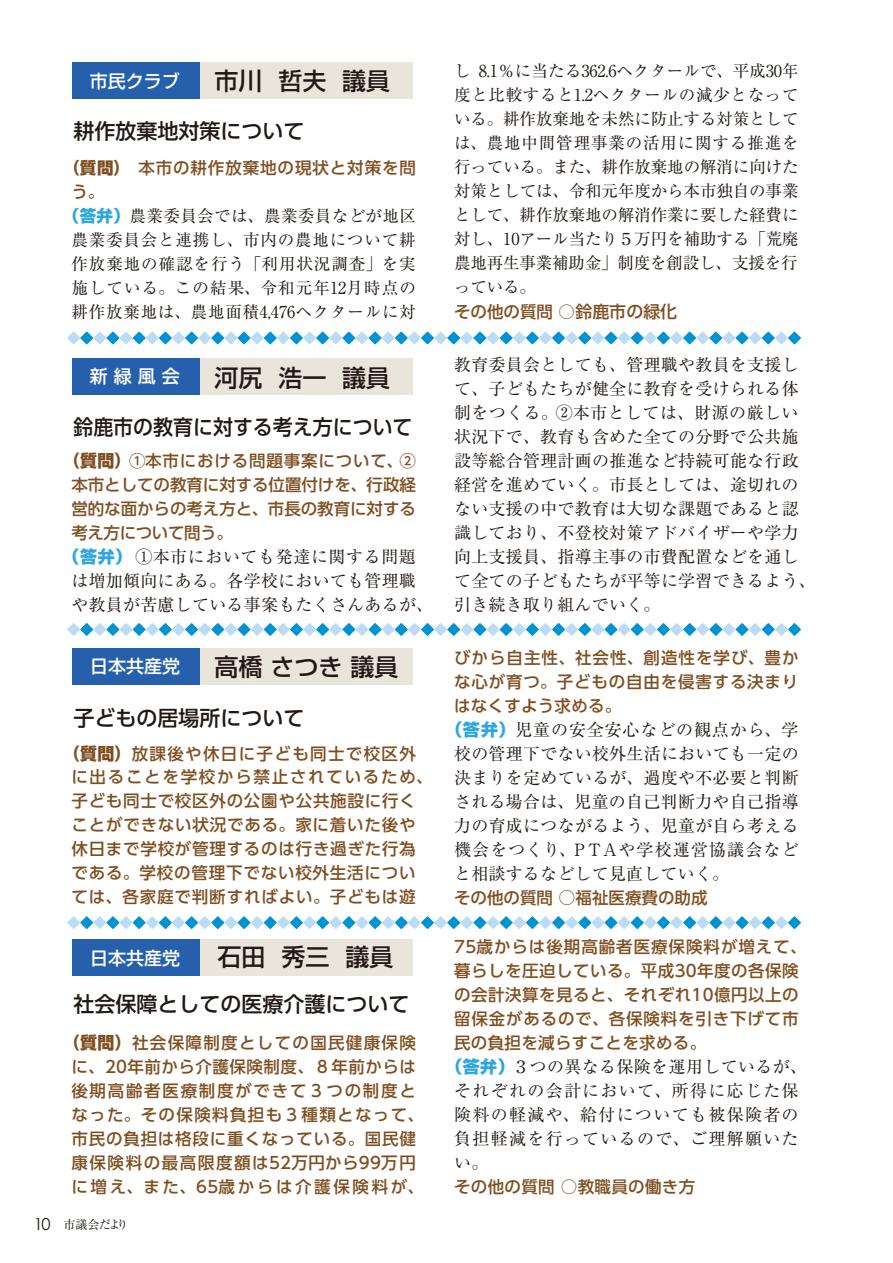
<style>
.page{position:relative;width:893px;height:1263px;background:#fff}
.page>*{position:absolute;margin:0;border:0;box-sizing:border-box;transform-origin:0 0}
.t1{font:500 24px "Shin Go Pro";color:#221815}
.t2{font:500 21px "UD Shin Go Pro";color:#221815}
.t3{font:500 21px "UD Shin Go Pro";color:#221815;scale:.95 1}
.t4{font:500 18px "Shin Go Pro";color:#fff}
.t5{font:16.95px/24px "Ryumin Pro";letter-spacing:.015em;color:#221815}
.t6{font:16.95px/24px "Ryumin Pro";letter-spacing:.08em;color:#221815}
.t7{font:500 16.5px/24px "UD Shin Go Pro";letter-spacing:.05em;color:#804f21}
.t8{font:16.5px/24px "Ryumin Pro";letter-spacing:.025em;color:#221815;text-align:justify}
.t9{font:500 16.5px/24px "UD Shin Go Pro";letter-spacing:.08em;color:#804f21;text-align:center}
.t10{font:16.5px/24px "Ryumin Pro";letter-spacing:.05em;color:#221815;text-align:center}
.t11{font:500 16.5px/24px "UD Shin Go Pro";letter-spacing:.03em;color:#804f21}
.t12{font:500 16.5px "UD Shin Go Pro";color:#804f21}
.t13{font:500 16.5px "UD Shin Go Pro";letter-spacing:.02em;color:#804f21}
.t14{font:12px "Ryumin Pro";letter-spacing:-.045em;color:#221815}
.s1{font-weight:800}
.s2{font-family:"Shin Go Pro";font-weight:800;color:#2ea7e0}
.s3{font-weight:800;font-size:16.95px}
.s4{font-family:"Century Gothic";font-size:16.5px}
.s5{font-size:16.95px}
</style>
<div class="page">
<svg style="left:67px;top:916px;width:734px;height:13px"></svg>
<svg style="left:67px;top:623px;width:734px;height:13px"></svg>
<svg style="left:67px;top:331px;width:734px;height:14px"></svg>
<div style="left:73px;top:939px;width:340px;height:36px;background:#eae5da"></div>
<div style="left:73px;top:939px;width:127px;height:36px;background:#2660ad"></div>
<div style="left:73px;top:63px;width:340px;height:36px;background:#eae5da"></div>
<div style="left:73px;top:63px;width:127px;height:36px;background:#2660ad"></div>
<div style="left:73px;top:358px;width:340px;height:37px;background:#eae5da"></div>
<div style="left:73px;top:358px;width:127px;height:37px;background:#2660ad"></div>
<div style="left:73px;top:648px;width:340px;height:36px;background:#eae5da"></div>
<div style="left:73px;top:648px;width:127px;height:36px;background:#2660ad"></div>
<p class="t4" style="left:90px;top:66px;width:91px">市民クラブ</p>
<h1 class="t1" style="left:214px;top:61px;width:177px">市川 哲夫 議員</h1>
<p class="t2" style="left:73px;top:114px;width:232px">耕作放棄地対策について</p>
<p class="t7" style="left:71px;top:155px;width:346px;text-indent:-8px"><span class="s1">（質問）　</span>本市の耕作放棄地の現状と対策を問う。</p>
<p class="t10" style="left:63px;top:202px;width:354px"><span class="s2">（答弁）</span>農業委員会では、農業委員などが地区農業委員会と連携し、市内の農地について耕作放棄地の確認を行う「利用状況調査」を実施している。この結果、令和元年12月時点の耕作放棄地は、農地面積4,476ヘクタールに対</p>
<p class="t4" style="left:90px;top:361px;width:91px">新緑風会</p>
<h1 class="t1" style="left:214px;top:358px;width:177px">河尻 浩一 議員</h1>
<p class="t3" style="left:73px;top:410px;width:358px">鈴鹿市の教育に対する考え方について</p>
<p class="t7" style="left:71px;top:448px;width:346px;text-align:justify;text-indent:-8px"><span class="s3">（質問）</span>①本市における問題事案について、②本市としての教育に対する位置付けを、行政経営的な面からの考え方と、市長の教育に対する考え方について問う。</p>
<p class="t5" style="left:71px;top:544px;width:363px;text-indent:-8px"><span class="s2">（答弁）</span> ①本市においても発達に関する問題は増加傾向にある。各学校においても管理職や教員が苦慮している事案もたくさんあるが、</p>
<p class="t4" style="left:90px;top:651px;width:92px">日本共産党</p>
<h1 class="t1" style="left:214px;top:647px;width:185px">高橋 さつき 議員</h1>
<p class="t2" style="left:73px;top:701px;width:232px">子どもの居場所について</p>
<p class="t7" style="left:71px;top:741px;width:363px;text-indent:-8px"><span class="s3">（質問）</span>放課後や休日に子ども同士で校区外に出ることを学校から禁止されているため、子ども同士で校区外の公園や公共施設に行くことができない状況である。家に着いた後や休日まで学校が管理するのは行き過ぎた行為である。学校の管理下でない校外生活については、各家庭で判断すればよい。子どもは遊</p>
<p class="t4" style="left:90px;top:943px;width:92px">日本共産党</p>
<h1 class="t1" style="left:218px;top:937px;width:177px">石田 秀三 議員</h1>
<p class="t2" style="left:73px;top:987px;width:338px">社会保障としての医療介護について</p>
<p class="t9" style="left:63px;top:1030px;width:363px"><span class="s3">（質問）</span>社会保障制度としての国民健康保険に、20年前から介護保険制度、８年前からは後期高齢者医療制度ができて３つの制度となった。その保険料負担も３種類となって、市民の負担は格段に重くなっている。国民健康保険料の最高限度額は52万円から99万円に増え、また、65歳からは介護保険料が、</p>
<p class="t14" style="left:34px;top:1215px;width:96px"><span class="s4">10</span> 市議会だより</p>
<p class="t8" style="left:454px;top:58px;width:346px">し 8.1％に当たる362.6ヘクタールで、平成30年度と比較すると1.2ヘクタールの減少となっている。耕作放棄地を未然に防止する対策としては、農地中間管理事業の活用に関する推進を行っている。また、耕作放棄地の解消に向けた対策としては、令和元年度から本市独自の事業として、耕作放棄地の解消作業に要した経費に対し、10アール当たり５万円を補助する「荒廃農地再生事業補助金」制度を創設し、支援を行っている。</p>
<p class="t7" style="left:454px;top:299px;width:225px">その他の質問 ○<span class="s5">鈴鹿市の緑化</span></p>
<p class="t5" style="left:454px;top:352px;width:363px">教育委員会としても、管理職や教員を支援して、子どもたちが健全に教育を受けられる体制をつくる。②本市としては、財源の厳しい状況下で、教育も含めた全ての分野で公共施設等総合管理計画の推進など持続可能な行政経営を進めていく。市長としては、途切れのない支援の中で教育は大切な課題であると認識しており、不登校対策アドバイザーや学力向上支援員、指導主事の市費配置などを通して全ての子どもたちが平等に学習できるよう、引き続き取り組んでいく。</p>
<p class="t7" style="left:454px;top:645px;width:346px;text-align:justify">びから自主性、社会性、創造性を学び、豊かな心が育つ。子どもの自由を侵害する決まりはなくすよう求める。</p>
<p class="t5" style="left:454px;top:717px;width:346px;text-align:justify;text-indent:-8px"><span class="s2">（答弁）</span>児童の安全安心などの観点から、学校の管理下でない校外生活においても一定の決まりを定めているが、過度や不必要と判断される場合は、児童の自己判断力や自己指導力の育成につながるよう、児童が自ら考える機会をつくり、ＰＴＡや学校運営協議会などと相談するなどして見直していく。</p>
<p class="t12" style="left:454px;top:884px;width:255px">その他の質問 <span class="s5">○</span>福祉医療費の助成</p>
<p class="t11" style="left:454px;top:934px;width:354px">75歳からは後期高齢者医療保険料が増えて、暮らしを圧迫している。平成30年度の各保険の会計決算を見ると、それぞれ10億円以上の留保金があるので、各保険料を引き下げて市民の負担を減らすことを求める。</p>
<p class="t6" style="left:454px;top:1053px;width:354px;text-indent:-8px"><span class="s2">（答弁）</span>３つの異なる保険を運用しているが、それぞれの会計において、所得に応じた保険料の軽減や、給付についても被保険者の負担軽減を行っているので、ご理解願いたい。</p>
<p class="t13" style="left:454px;top:1173px;width:243px">その他の質問 ○教職員の働き方</p>
</div>
